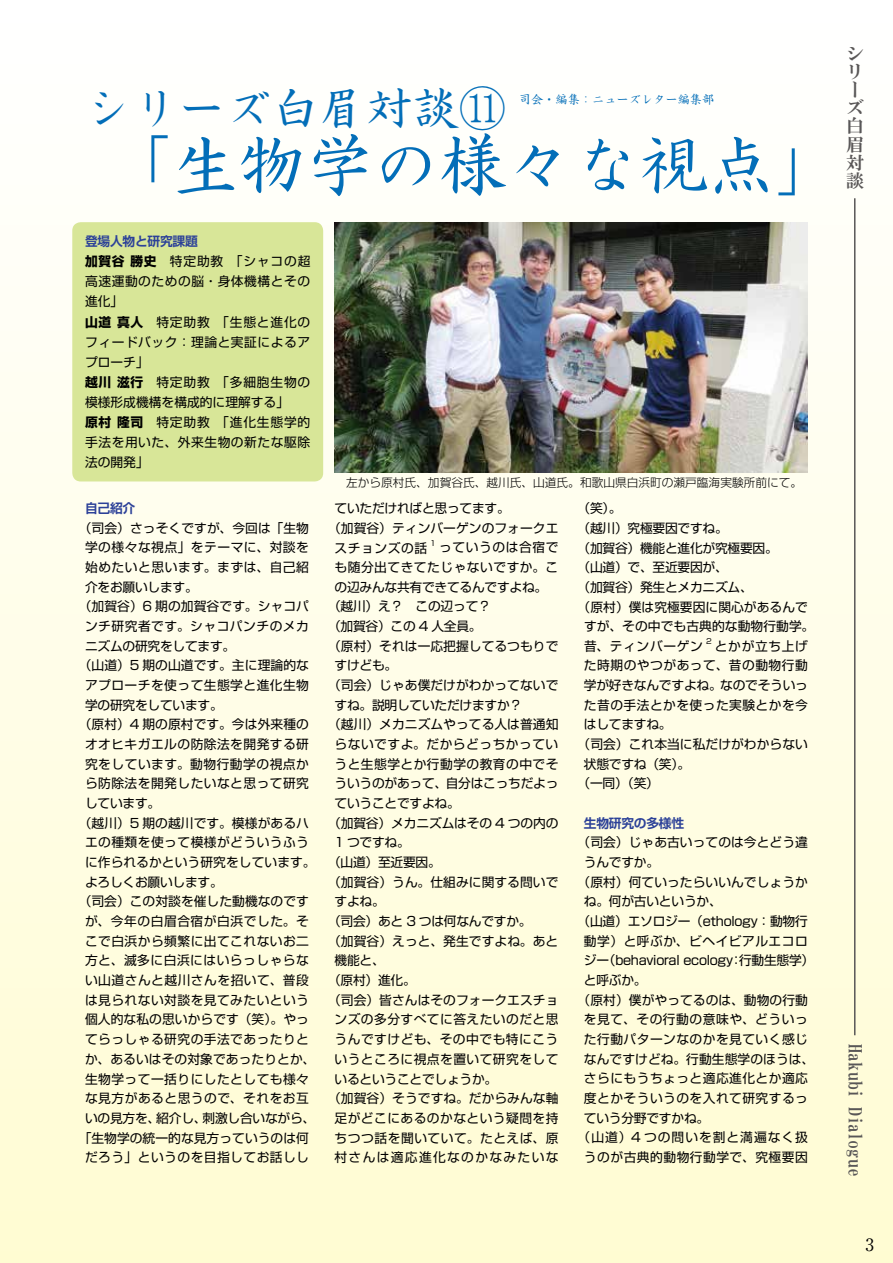
<style>
.page{position:relative;width:893px;height:1263px;background:#fff}
.page>*{position:absolute;margin:0;border:0;box-sizing:border-box;transform-origin:0 0}
.t1{font:300 66.9px "Ro NK Sei Kai Std";color:#036eb8}
.t2{font:300 46.8px "Ro NK Sei Kai Std";color:#036eb8}
.t3{font:18px/18.1px "HG Mincho E";color:#595757}
.t4{font:16.95px "Ryumin Pr 6 N";color:#000}
.t5{font:12.75px "Shin Go Pr 6 N";letter-spacing:.005em;color:#000}
.t6{font:12.75px "Shin Go Pr 6 N";letter-spacing:-.02em;color:#000}
.t7{font:12.75px "Shin Go Pr 6 N";letter-spacing:.035em;color:#000}
.t8{font:12.75px/20.1px "Shin Go Pr 6 N";letter-spacing:.045em;color:#000}
.t9{font:12.75px "Shin Go Pr 6 N";letter-spacing:.04em;color:#000}
.t10{font:700 12.75px "Shin Go Pr 6 N De";letter-spacing:-.02em;color:#2c4198}
.t11{font:12.75px "Shin Go Pr 6 N";letter-spacing:.075em;color:#000}
.t12{font:12.75px "Shin Go Pr 6 N";letter-spacing:.105em;color:#000}
.t13{font:12.75px "Shin Go Pr 6 N";letter-spacing:.05em;color:#000}
.t14{font:300 12.15px "Ro NK Sei Kai Std";color:#036eb8}
.t15{font:300 11.7px "Shin Go Pr 6 N";color:#000}
.t16{font:7.5px "Shin Go Pr 6 N";color:#000}
.s1{font-weight:700}
</style>
<div class="page">
<div style="left:0;top:0;width:893px;height:1263px;background:linear-gradient(to bottom,#fff,#fffcd2)"></div>
<hr style="left:854px;top:198px;width:1px;height:837px;background:#595757">
<img style="left:334px;top:222px;width:474px;height:250px">
<div style="left:72px;top:222px;width:251px;height:259px;background:#d8e698;border-radius:9px"></div>
<h2 class="t2" style="left:85px;top:77px;width:422px">シリーズ白眉対談⑪</h2>
<h1 class="t1" style="left:105px;top:120px;width:738px">「生物学の様々な視点」</h1>
<p class="t14" style="left:519px;top:91px;width:197px">司会・編集：ニューズレター編集部</p>
<p class="t10" style="left:85px;top:231px;width:114px">登場人物と研究課題</p>
<p class="t8" style="left:85px;top:250px;width:227px"><span class="s1">加賀谷 勝史</span>　特定助教　「シャコの超高速運動のための脳・身体機構とその進化」<br><span class="s1">山道 真人</span>　特定助教　「生態と進化のフィードバック：理論と実証によるアプローチ」<br><span class="s1">越川 滋行</span>　特定助教　「多細胞生物の模様形成機構を構成的に理解する」<br><span class="s1">原村 隆司</span>　特定助教　「進化生態学的手法を用いた、外来生物の新たな駆除法の開発」</p>
<p class="t10" style="left:85px;top:498px;width:52px">自己紹介</p>
<p class="t5" style="left:79px;top:517px;width:232px">（司会）さっそくですが、今回は「生物</p>
<p class="t9" style="left:85px;top:537px;width:225px">学の様々な視点」をテーマに、対談を</p>
<p class="t8" style="left:85px;top:556px;width:225px">始めたいと思います。まずは、自己紹</p>
<p class="t6" style="left:85px;top:576px;width:114px">介をお願いします。</p>
<p class="t5" style="left:79px;top:596px;width:232px">（加賀谷）6 期の加賀谷です。シャコパ</p>
<p class="t9" style="left:85px;top:616px;width:225px">ンチ研究者です。シャコパンチのメカ</p>
<p class="t6" style="left:85px;top:635px;width:152px">ニズムの研究をしてます。</p>
<p class="t5" style="left:79px;top:655px;width:232px">（山道）5 期の山道です。主に理論的な</p>
<p class="t7" style="left:85px;top:675px;width:225px">アプローチを使って生態学と進化生物</p>
<p class="t6" style="left:85px;top:694px;width:139px">学の研究をしています。</p>
<p class="t5" style="left:79px;top:714px;width:232px">（原村）4 期の原村です。今は外来種の</p>
<p class="t7" style="left:85px;top:734px;width:225px">オオヒキガエルの防除法を開発する研</p>
<p class="t9" style="left:85px;top:753px;width:225px">究をしています。動物行動学の視点か</p>
<p class="t7" style="left:85px;top:773px;width:225px">ら防除法を開発したいなと思って研究</p>
<p class="t5" style="left:85px;top:793px;width:77px">しています。</p>
<p class="t5" style="left:79px;top:812px;width:232px">（越川）5 期の越川です。模様があるハ</p>
<p class="t7" style="left:85px;top:832px;width:225px">エの種類を使って模様がどういうふう</p>
<p class="t5" style="left:85px;top:852px;width:232px">に作られるかという研究をしています。</p>
<p class="t6" style="left:85px;top:871px;width:139px">よろしくお願いします。</p>
<p class="t5" style="left:79px;top:891px;width:232px">（司会）この対談を催した動機なのです</p>
<p class="t8" style="left:85px;top:910px;width:225px">が、今年の白眉合宿が白浜でした。そ</p>
<p class="t7" style="left:85px;top:930px;width:225px">こで白浜から頻繁に出てこれないお二</p>
<p class="t9" style="left:85px;top:950px;width:225px">方と、滅多に白浜にはいらっしゃらな</p>
<p class="t9" style="left:85px;top:970px;width:225px">い山道さんと越川さんを招いて、普段</p>
<p class="t7" style="left:85px;top:989px;width:225px">は見られない対談を見てみたいという</p>
<p class="t5" style="left:85px;top:1009px;width:225px">個人的な私の思いからです（笑）。やっ</p>
<p class="t7" style="left:85px;top:1029px;width:225px">てらっしゃる研究の手法であったりと</p>
<p class="t5" style="left:85px;top:1048px;width:232px">か、あるいはその対象であったりとか、</p>
<p class="t7" style="left:85px;top:1068px;width:225px">生物学って一括りにしたとしても様々</p>
<p class="t9" style="left:85px;top:1088px;width:225px">な見方があると思うので、それをお互</p>
<p class="t6" style="left:85px;top:1107px;width:232px">いの見方を、紹介し、刺激し合いながら、</p>
<p class="t5" style="left:79px;top:1127px;width:232px">「生物学の統一的な見方っていうのは何</p>
<p class="t7" style="left:85px;top:1147px;width:225px">だろう」というのを目指してお話しし</p>
<p class="t15" style="left:346px;top:472px;width:458px">左から原村氏、加賀谷氏、越川氏、山道氏。和歌山県白浜町の瀬戸臨海実験所前にて。</p>
<p class="t6" style="left:334px;top:498px;width:177px">ていただければと思ってます。</p>
<p class="t5" style="left:328px;top:517px;width:232px">（加賀谷）ティンバーゲンのフォークエ</p>
<p class="t8" style="left:334px;top:537px;width:94px">スチョンズの話</p>
<p class="t16" style="left:430px;top:537px;width:7px">1</p>
<p class="t8" style="left:439px;top:536px;width:121px">っていうのは合宿で</p>
<p class="t9" style="left:334px;top:557px;width:225px">も随分出てきてたじゃないですか。こ</p>
<p class="t6" style="left:334px;top:576px;width:214px">の辺みんな共有できてるんですよね。</p>
<p class="t5" style="left:328px;top:596px;width:164px">（越川）え？　この辺って？</p>
<p class="t5" style="left:328px;top:616px;width:155px">（加賀谷）この 4 人全員。</p>
<p class="t5" style="left:328px;top:635px;width:232px">（原村）それは一応把握してるつもりで</p>
<p class="t5" style="left:334px;top:655px;width:64px">すけども。</p>
<p class="t5" style="left:328px;top:675px;width:232px">（司会）じゃあ僕だけがわかってないで</p>
<p class="t6" style="left:334px;top:694px;width:189px">すね。説明していただけますか？</p>
<p class="t5" style="left:328px;top:714px;width:232px">（越川）メカニズムやってる人は普通知</p>
<p class="t9" style="left:334px;top:734px;width:225px">らないですよ。だからどっちかってい</p>
<p class="t7" style="left:334px;top:753px;width:225px">うと生態学とか行動学の教育の中でそ</p>
<p class="t6" style="left:334px;top:773px;width:225px">ういうのがあって、自分はこっちだよっ</p>
<p class="t6" style="left:334px;top:793px;width:127px">ていうことですよね。</p>
<p class="t5" style="left:328px;top:812px;width:232px">（加賀谷）メカニズムはその 4 つの内の</p>
<p class="t5" style="left:334px;top:832px;width:77px">1 つですね。</p>
<p class="t5" style="left:328px;top:852px;width:114px">（山道）至近要因。</p>
<p class="t5" style="left:328px;top:871px;width:232px">（加賀谷）うん。仕組みに関する問いで</p>
<p class="t5" style="left:334px;top:891px;width:52px">すよね。</p>
<p class="t6" style="left:328px;top:911px;width:205px">（司会）あと 3 つは何なんですか。</p>
<p class="t5" style="left:328px;top:930px;width:232px">（加賀谷）えっと、発生ですよね。あと</p>
<p class="t5" style="left:334px;top:950px;width:52px">機能と、</p>
<p class="t5" style="left:328px;top:970px;width:89px">（原村）進化。</p>
<p class="t5" style="left:328px;top:989px;width:232px">（司会）皆さんはそのフォークエスチョ</p>
<p class="t7" style="left:334px;top:1009px;width:225px">ンズの多分すべてに答えたいのだと思</p>
<p class="t9" style="left:334px;top:1029px;width:225px">うんですけども、その中でも特にこう</p>
<p class="t7" style="left:334px;top:1048px;width:225px">いうところに視点を置いて研究をして</p>
<p class="t6" style="left:334px;top:1068px;width:164px">いるということでしょうか。</p>
<p class="t5" style="left:328px;top:1088px;width:232px">（加賀谷）そうですね。だからみんな軸</p>
<p class="t7" style="left:334px;top:1107px;width:225px">足がどこにあるのかなという疑問を持</p>
<p class="t8" style="left:334px;top:1127px;width:225px">ちつつ話を聞いていて。たとえば、原</p>
<p class="t12" style="left:334px;top:1147px;width:225px">村さんは適応進化なのかなみたいな</p>
<p class="t5" style="left:578px;top:498px;width:45px">（笑）。</p>
<p class="t6" style="left:578px;top:517px;width:152px">（越川）究極要因ですね。</p>
<p class="t6" style="left:578px;top:537px;width:202px">（加賀谷）機能と進化が究極要因。</p>
<p class="t5" style="left:578px;top:557px;width:152px">（山道）で、至近要因が、</p>
<p class="t6" style="left:578px;top:576px;width:177px">（加賀谷）発生とメカニズム、</p>
<p class="t5" style="left:578px;top:596px;width:232px">（原村）僕は究極要因に関心があるんで</p>
<p class="t5" style="left:584px;top:616px;width:232px">すが、その中でも古典的な動物行動学。</p>
<p class="t13" style="left:584px;top:635px;width:120px">昔、ティンバーゲン</p>
<p class="t16" style="left:706px;top:635px;width:7px">2</p>
<p class="t13" style="left:715px;top:635px;width:95px">とかが立ち上げ</p>
<p class="t9" style="left:584px;top:655px;width:225px">た時期のやつがあって、昔の動物行動</p>
<p class="t6" style="left:584px;top:675px;width:225px">学が好きなんですよね。なのでそういっ</p>
<p class="t7" style="left:584px;top:694px;width:225px">た昔の手法とかを使った実験とかを今</p>
<p class="t5" style="left:584px;top:714px;width:89px">はしてますね。</p>
<p class="t5" style="left:578px;top:734px;width:232px">（司会）これ本当に私だけがわからない</p>
<p class="t5" style="left:584px;top:753px;width:108px">状態ですね（笑）。</p>
<p class="t5" style="left:578px;top:773px;width:83px">（一同）（笑）</p>
<p class="t10" style="left:584px;top:812px;width:102px">生物研究の多様性</p>
<p class="t5" style="left:578px;top:832px;width:232px">（司会）じゃあ古いってのは今とどう違</p>
<p class="t5" style="left:584px;top:852px;width:77px">うんですか。</p>
<p class="t5" style="left:578px;top:871px;width:232px">（原村）何ていったらいいんでしょうか</p>
<p class="t6" style="left:584px;top:891px;width:139px">ね。何が古いというか、</p>
<p class="t6" style="left:578px;top:911px;width:232px">（山道）エソロジー（ethology：動物行</p>
<p class="t9" style="left:584px;top:930px;width:225px">動学）と呼ぶか、ビヘイビアルエコロ</p>
<p class="t6" style="left:584px;top:950px;width:232px">ジー（behavioral ecology：行動生態学）</p>
<p class="t5" style="left:584px;top:970px;width:64px">と呼ぶか。</p>
<p class="t5" style="left:578px;top:989px;width:232px">（原村）僕がやってるのは、動物の行動</p>
<p class="t8" style="left:584px;top:1009px;width:225px">を見て、その行動の意味や、どういっ</p>
<p class="t7" style="left:584px;top:1029px;width:225px">た行動パターンなのかを見ていく感じ</p>
<p class="t5" style="left:584px;top:1048px;width:232px">なんですけどね。行動生態学のほうは、</p>
<p class="t7" style="left:584px;top:1068px;width:225px">さらにもうちょっと適応進化とか適応</p>
<p class="t7" style="left:584px;top:1088px;width:225px">度とかそういうのを入れて研究するっ</p>
<p class="t6" style="left:584px;top:1107px;width:127px">ていう分野ですかね。</p>
<p class="t11" style="left:578px;top:1127px;width:232px">（山道）4 つの問いを割と満遍なく扱</p>
<p class="t9" style="left:584px;top:1147px;width:225px">うのが古典的動物行動学で、究極要因</p>
<h3 class="t3" style="left:846px;top:44px;width:19px">シリーズ白眉対談</h3>
<h3 class="t3" style="left:864px;top:1044px;width:134px;rotate:90deg">Hakubi Dialogue</h3>
<h3 class="t4" style="left:865px;top:1231px;width:10px">3</h3>
</div>
